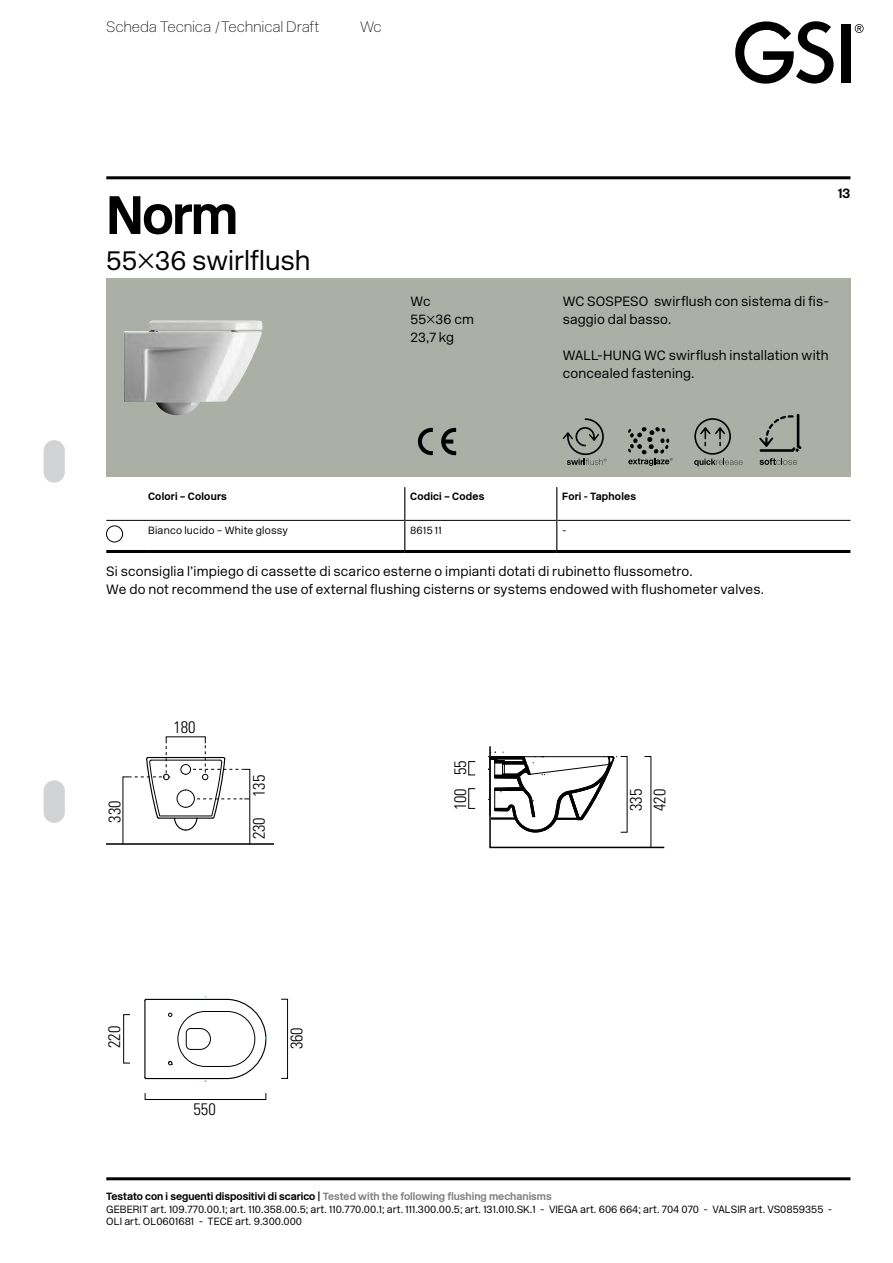
<style>
.page{position:relative;width:893px;height:1263px;background:#fff}
.page>*{position:absolute;margin:0;border:0;box-sizing:border-box;transform-origin:0 0}
.t1{font:700 54px "New Rail Alphabet";color:#000}
.t2{font:300 27px "New Rail Alphabet";letter-spacing:-.005em;color:#000}
.t3{font:300 condensed 16.65px/23.9px "Univers LT Std";color:#000}
.t4{font:15px "New Rail Alphabet Off White";letter-spacing:-.015em;color:#000}
.t5{font:300 13.5px/18px "New Rail Alphabet";letter-spacing:.01em;color:#000}
.t6{font:700 13.5px "New Rail Alphabet";color:#000}
.t7{font:300 10.5px/12.6px "New Rail Alphabet";color:#000}
.t8{font:700 10.5px "New Rail Alphabet";letter-spacing:.02em;color:#000}
.t9{font:300 10.5px "New Rail Alphabet";letter-spacing:.02em;color:#000}
.s1{font-weight:700}
.s2{font-weight:700;color:#808285}
</style>
<div class="page">
<div style="left:44px;top:440px;width:21px;height:43px;background:#d1d3d4;border-radius:11px"></div>
<div style="left:44px;top:780px;width:21px;height:43px;background:#d1d3d4;border-radius:11px"></div>
<svg style="left:735px;top:21px;width:99px;height:63px"></svg>
<div style="left:841px;top:24px;width:9px;height:58px;background:#000"></div>
<svg style="left:855px;top:24px;width:9px;height:9px"></svg>
<div style="left:106px;top:278px;width:744px;height:198px;background:#acafa6"></div>
<hr style="left:106px;top:176px;width:744px;height:3px;background:#000">
<hr style="left:106px;top:520px;width:42px;height:1px;background:#000">
<hr style="left:148px;top:520px;width:256px;height:1px;background:#000">
<hr style="left:405px;top:520px;width:151px;height:1px;background:#000">
<hr style="left:557px;top:520px;width:293px;height:1px;background:#000">
<hr style="left:106px;top:550px;width:42px;height:3px;background:#000">
<hr style="left:148px;top:550px;width:257px;height:3px;background:#000">
<hr style="left:557px;top:550px;width:293px;height:3px;background:#000">
<hr style="left:404px;top:487px;width:1px;height:33px;background:#000">
<hr style="left:556px;top:487px;width:1px;height:33px;background:#000">
<hr style="left:404px;top:520px;width:1px;height:30px;background:#000">
<hr style="left:556px;top:520px;width:1px;height:30px;background:#000">
<hr style="left:405px;top:550px;width:152px;height:3px;background:#000">
<div style="left:106px;top:526px;width:17px;height:16px;border:1px solid #000;border-radius:50%"></div>
<img style="left:124px;top:320px;width:139px;height:96px">
<hr style="left:106px;top:843px;width:168px;height:2px;background:#000">
<svg style="left:123px;top:743px;width:127px;height:102px"></svg>
<hr style="left:146px;top:1078px;width:81px;height:1px;background:#000">
<hr style="left:144px;top:1000px;width:1px;height:77px;background:#000">
<hr style="left:146px;top:999px;width:81px;height:1px;background:#000">
<div style="left:123px;top:1014px;width:7px;height:49px;border:1px solid #000"></div>
<div style="left:145px;top:1093px;width:121px;height:7px;border:1px solid #000"></div>
<div style="left:281px;top:999px;width:7px;height:79px;border:1px solid #000"></div>
<svg style="left:168px;top:996px;width:98px;height:86px"></svg>
<svg style="left:488px;top:746px;width:177px;height:103px"></svg>
<hr style="left:106px;top:1177px;width:744px;height:3px;background:#000">
<svg style="left:418px;top:428px;width:15px;height:27px"></svg>
<svg style="left:441px;top:428px;width:15px;height:27px"></svg>
<svg style="left:563px;top:418px;width:43px;height:47px"></svg>
<svg style="left:628px;top:427px;width:45px;height:39px"></svg>
<svg style="left:694px;top:418px;width:48px;height:48px"></svg>
<svg style="left:760px;top:458px;width:37px;height:7px"></svg>
<svg style="left:759px;top:414px;width:42px;height:38px"></svg>
<p class="t4" style="left:106px;top:18px;width:215px">Scheda Tecnica /Technical Draft</p>
<p class="t4" style="left:360px;top:18px;width:23px">Wc</p>
<h1 class="t1" style="left:106px;top:179px;width:133px">Norm</h1>
<h2 class="t2" style="left:106px;top:243px;width:206px">55×36 swirlflush</h2>
<p class="t5" style="left:411px;top:292px;width:65px">Wc<br>55×36 cm<br>23,7 kg</p>
<p class="t6" style="left:838px;top:184px;width:14px">13</p>
<p class="t5" style="left:563px;top:292px;width:268px">WC sospeso swirflush con sistema di fis&shy;saggio dal basso.</p>
<p class="t5" style="left:563px;top:346px;width:267px">WALL-HUNG WC swirflush installation with concealed fastening.</p>
<p class="t8" style="left:148px;top:490px;width:80px">Colori – Colours</p>
<p class="t8" style="left:410px;top:490px;width:76px">Codici – Codes</p>
<p class="t8" style="left:562px;top:490px;width:75px">Fori - Tapholes</p>
<p class="t9" style="left:148px;top:523px;width:141px">Bianco lucido – White glossy</p>
<p class="t7" style="left:410px;top:523px;width:33px">8615 11</p>
<p class="t7" style="left:562px;top:523px;width:6px">-</p>
<p class="t5" style="left:106px;top:562px;width:659px">Si sconsiglia l’impiego di cassette di scarico esterne o impianti dotati di rubinetto flussometro.<br>We do not recommend the use of external flushing cisterns or systems endowed with flushometer valves.</p>
<p class="t3" style="left:103px;top:823px;width:24px;rotate:-90deg">330</p>
<p class="t3" style="left:173px;top:715px;width:24px">180</p>
<p class="t3" style="left:247px;top:797px;width:24px;rotate:-90deg">135</p>
<p class="t3" style="left:247px;top:839px;width:24px;rotate:-90deg">230</p>
<p class="t3" style="left:448px;top:775px;width:16px;rotate:-90deg">55</p>
<p class="t3" style="left:448px;top:810px;width:24px;rotate:-90deg">100</p>
<p class="t3" style="left:624px;top:811px;width:24px;rotate:-90deg">335<br>420</p>
<p class="t3" style="left:102px;top:1048px;width:24px;rotate:-90deg">220</p>
<p class="t3" style="left:285px;top:1049px;width:24px;rotate:-90deg">360</p>
<p class="t3" style="left:194px;top:1097px;width:24px">550</p>
<p class="t7" style="left:106px;top:1190px;width:728px"><span class="s1">Testato con i seguenti dispositivi di scarico |</span> <span class="s2">Tested with the following flushing mechanisms<br></span>GEBERIT art. 109.770.00.1; art. 110.358.00.5; art. 110.770.00.1; art. 111.300.00.5; art. 131.010.SK.1 - VIEGA art. 606 664; art. 704 070 - VALSIR art. VS0859355 -<br>OLI art. OL0601681 - TECE art. 9.300.000</p>
<p class="t3" style="left:267px;top:1225px;width:24px;rotate:-90deg">135</p>
</div>
